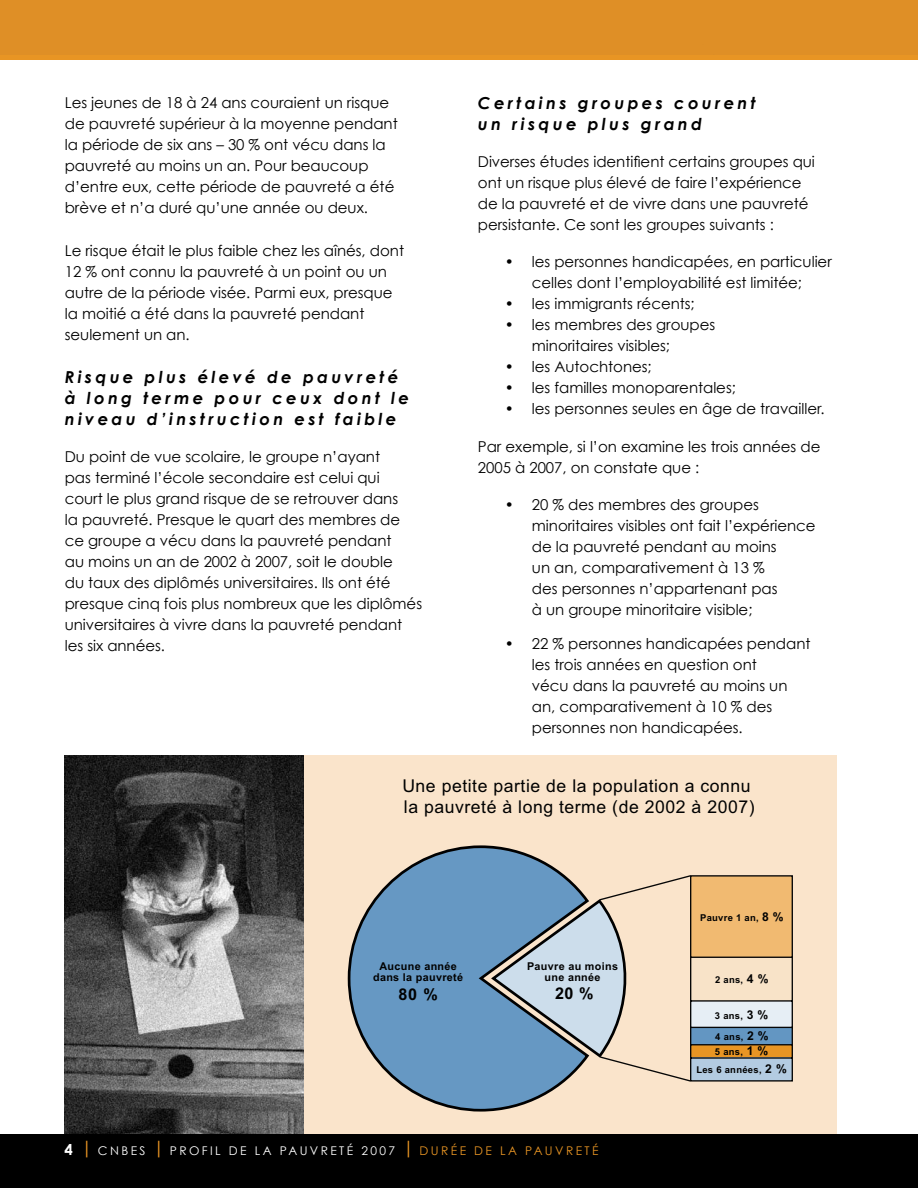
<style>
.page{position:relative;width:918px;height:1188px;background:#fff}
.page>*{position:absolute;margin:0;border:0;box-sizing:border-box;transform-origin:0 0}
.t1{font:17.7px/21.6px "Arial";letter-spacing:.03em;color:#010101}
.t2{font:italic 700 16.5px/21px "Century Gothic";letter-spacing:.2em;color:#000}
.t3{font:700 16.2px "Arial";color:#010101}
.t4{font:15px/21px "Century Gothic";letter-spacing:-.005em;color:#000}
.t5{font:12px "Century Gothic";letter-spacing:.2em;color:#fff}
.t6{font:12px "Century Gothic";letter-spacing:.2em;color:#e89524}
.t7{font:700 10.8px/10.8px "Arial";letter-spacing:.03em;color:#010101;text-align:center}
.t8{font:700 9.45px/15.8px "Arial";letter-spacing:.03em;color:#010101}
.s1{font-weight:700;font-size:15px}
.s2{font-size:18px;color:#e89524}
.s3{color:#fff}
.s4{font-size:18px}
.s5{font-size:12.15px}
</style>
<div class="page">
<div style="left:65px;top:755px;width:772px;height:402px;background:#fae4cb"></div>
<img style="left:65px;top:755px;width:239px;height:379px">
<svg style="left:347px;top:845px;width:216px;height:267px"></svg>
<svg style="left:493px;top:874px;width:300px;height:209px"></svg>
<div style="left:0;top:0;width:918px;height:55px;background:#df8f26"></div>
<div style="left:0;top:55px;width:918px;height:5px;background:#e89524"></div>
<div style="left:0;top:1134px;width:918px;height:54px;background:#000"></div>
<p class="t4" style="left:65px;top:92px;width:334px">Les jeunes de 18 à 24 ans couraient un risque de pauvreté supérieur à la moyenne pendant la période de six ans – 30 % ont vécu dans la pauvreté au moins un an. Pour beaucoup d’entre eux, cette période de pauvreté a été brève et n’a duré qu’une année ou deux.</p>
<p class="t4" style="left:65px;top:240px;width:341px">Le risque était le plus faible chez les aînés, dont 12 % ont connu la pauvreté à un point ou un autre de la période visée. Parmi eux, presque la moitié a été dans la pauvreté pendant seulement un an.</p>
<p class="t2" style="left:65px;top:366px;width:346px">Risque plus élevé de pauvreté à long terme pour ceux dont le niveau d’instruction est faible</p>
<p class="t4" style="left:65px;top:446px;width:359px">Du point de vue scolaire, le groupe n’ayant<br>pas terminé l’école secondaire est celui qui<br>court le plus grand risque de se retrouver dans<br>la pauvreté. Presque le quart des membres de ce groupe a vécu dans la pauvreté pendant<br>au moins un an de 2002 à 2007, soit le double<br>du taux des diplômés universitaires. Ils ont été presque cinq fois plus nombreux que les diplômés universitaires à vivre dans la pauvreté pendant les six années.</p>
<p class="t2" style="left:478px;top:92px;width:279px">Certains groupes courent un risque plus grand</p>
<p class="t4" style="left:478px;top:151px;width:339px">Diverses études identifient certains groupes qui ont un risque plus élevé de faire l’expérience de la pauvreté et de vivre dans une pauvreté persistante. Ce sont les groupes suivants :</p>
<p class="t4" style="left:505px;top:251px;width:328px;text-align:center">• les personnes handicapées, en particulier celles dont l’employabilité est limitée;</p>
<p class="t4" style="left:505px;top:293px;width:191px">• les immigrants récents;</p>
<p class="t4" style="left:532px;top:314px;width:185px;text-indent:-27px">• les membres des groupes minoritaires visibles;</p>
<p class="t4" style="left:505px;top:356px;width:148px">• les Autochtones;</p>
<p class="t4" style="left:505px;top:377px;width:233px">• les familles monoparentales;</p>
<p class="t4" style="left:505px;top:398px;width:321px">• les personnes seules en âge de travailler.</p>
<p class="t4" style="left:478px;top:435px;width:344px">Par exemple, si l’on examine les trois années de<br>2005 à 2007, on constate que :</p>
<p class="t4" style="left:532px;top:494px;width:285px;text-indent:-27px">• 20 % des membres des groupes minoritaires visibles ont fait l’expérience de la pauvreté pendant au moins<br>un an, comparativement à 13 %<br>des personnes n’appartenant pas<br>à un groupe minoritaire visible;</p>
<p class="t4" style="left:532px;top:633px;width:280px;text-indent:-27px">• 22 % personnes handicapées pendant les trois années en question ont<br>vécu dans la pauvreté au moins un an, comparativement à 10 % des personnes non handicapées.</p>
<p class="t1" style="left:402px;top:777px;width:354px">Une petite partie de la population a connu la pauvreté à long terme (de 2002 à 2007)</p>
<p class="t7" style="left:373px;top:962px;width:92px">Aucune année dans la pauvreté</p>
<p class="t3" style="left:399px;top:984px;width:41px">80 %</p>
<p class="t7" style="left:527px;top:962px;width:92px">Pauvre au moins une année</p>
<p class="t3" style="left:555px;top:983px;width:40px">20 %</p>
<p class="t5" style="left:64px;top:1144px;width:174px"><span class="s1">4</span> <span class="s2">|</span> CNBES <span class="s2">|</span> Pro fil de</p>
<p class="t5" style="left:255px;top:1144px;width:9px">la</p>
<p class="t5" style="left:280px;top:1144px;width:50px">Pau vret</p>
<p class="t6" style="left:347px;top:1144px;width:253px"><span class="s3">É 2007</span> <span class="s4">|</span> DURÉE DE LA PAUVRETÉ</p>
<p class="t8" style="left:700px;top:911px;width:85px">Pauvre 1 an, <span class="s5">8 %</span></p>
<p class="t8" style="left:715px;top:973px;width:55px">2 ans, <span class="s5">4 %</span></p>
<p class="t8" style="left:715px;top:1009px;width:55px">3 ans, <span class="s5">3 %</span></p>
<p class="t8" style="left:715px;top:1030px;width:55px">4 ans, <span class="s5">2 %<br></span>5 ans, <span class="s5">1 %</span></p>
<p class="t8" style="left:696px;top:1063px;width:92px">Les 6 années, <span class="s5">2 %</span></p>
</div>
